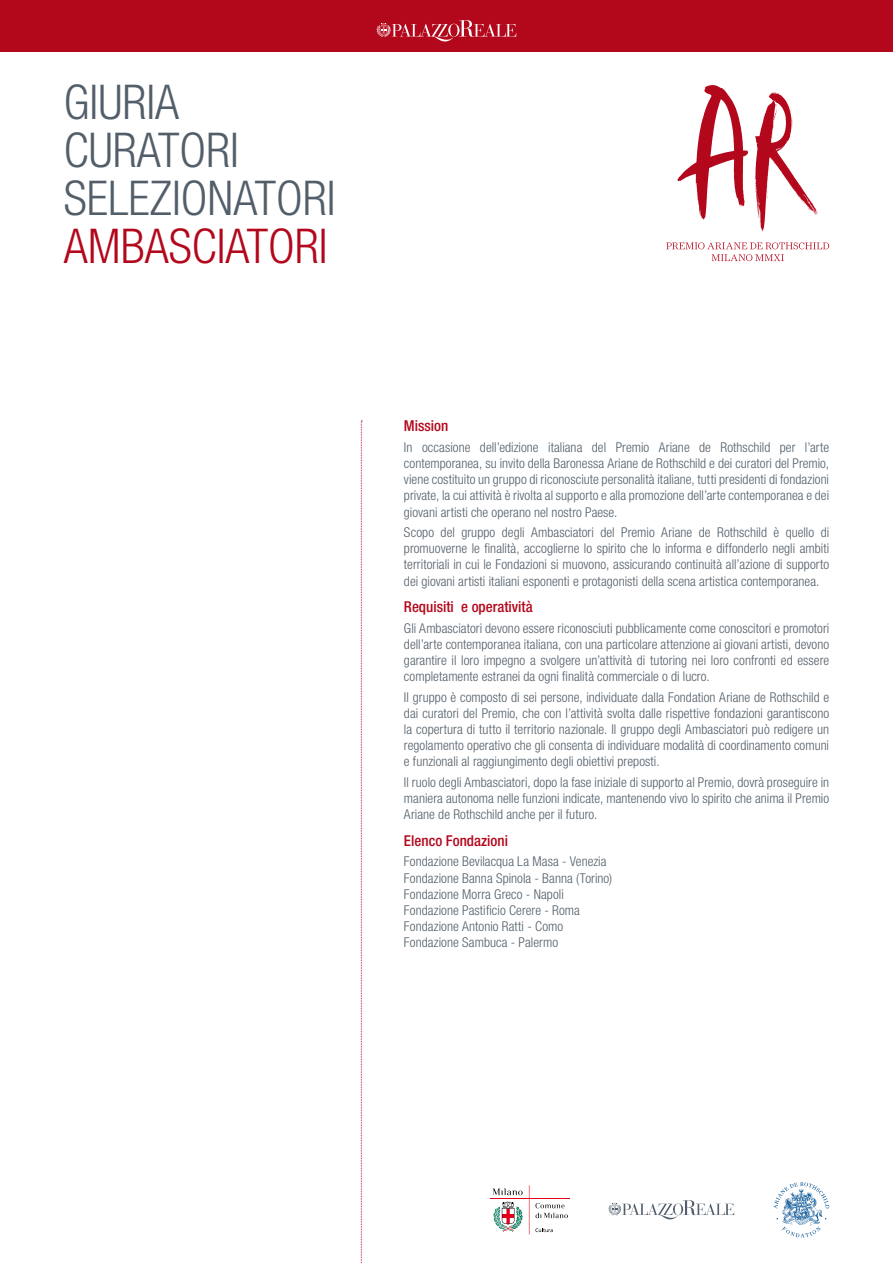
<style>
.page{position:relative;width:893px;height:1263px;background:#fff}
.page>*{position:absolute;margin:0;border:0;box-sizing:border-box;transform-origin:0 0}
.t1{font:300 condensed 48px/48px "Helvetica Neue LT Pro";color:#525f6a;text-align:justify}
.t2{font:300 condensed 48px "Helvetica Neue LT Pro";color:#b3071b}
.t3{font:500 condensed 15px "Helvetica Neue LT Pro";color:#b3071b}
.t4{font:300 condensed 13.5px/16.2px "Helvetica Neue LT Pro";letter-spacing:.005em;color:#525f6a;text-align:justify}
</style>
<div class="page">
<svg style="left:535px;top:1228px;width:18px;height:4px"></svg>
<hr style="left:529px;top:1185px;width:1px;height:49px;background:#e2001a">
<hr style="left:490px;top:1198px;width:79px;height:1px;background:#e2001a">
<svg style="left:535px;top:1203px;width:33px;height:15px"></svg>
<svg style="left:492px;top:1188px;width:31px;height:7px"></svg>
<svg style="left:494px;top:1202px;width:29px;height:30px"></svg>
<svg style="left:774px;top:1182px;width:55px;height:55px"></svg>
<svg style="left:677px;top:85px;width:141px;height:147px"></svg>
<svg style="left:666px;top:242px;width:163px;height:19px"></svg>
<div style="left:0;top:0;width:893px;height:51px;background:#b3071b"></div>
<svg style="left:377px;top:20px;width:139px;height:21px"></svg>
<svg style="left:609px;top:1200px;width:125px;height:19px"></svg>
<svg style="left:361px;top:421px;width:1px;height:842px"></svg>
<h1 class="t1" style="left:64px;top:78px;width:19px">GIURI</h1>
<h1 class="t1" style="left:64px;top:78px;width:117px;text-indent:91px">A CUR ATORI SELEZION</h1>
<h1 class="t1" style="left:233px;top:174px;width:104px">ATOR i</h1>
<h1 class="t2" style="left:64px;top:219px;width:204px">AMBASCIATORI</h1>
<p class="t3" style="left:404px;top:417px;width:46px">Mission</p>
<p class="t4" style="left:404px;top:439px;width:427px">In occasione dell’edizione italiana del Premio Ariane de Rothschild per l’arte contemporanea, su invito della Baronessa Ariane de Rothschild e dei curatori del Premio, viene costituito un gruppo di riconosciute personalità italiane, tutti presidenti di fondazioni private, la cui attività è rivolta al supporto e alla promozione dell’arte contemporanea e dei giovani artisti che operano nel nostro Paese.</p>
<p class="t4" style="left:404px;top:524px;width:427px">Scopo del gruppo degli Ambasciatori del Premio Ariane de Rothschild è quello di promuoverne le finalità, accoglierne lo spirito che lo informa e diffonderlo negli ambiti territoriali in cui le Fondazioni si muovono, assicurando continuità all’azione di supporto dei giovani artisti italiani esponenti e protagonisti della scena artistica contemporanea.</p>
<p class="t3" style="left:404px;top:598px;width:130px">Requisiti e operatività</p>
<p class="t4" style="left:404px;top:620px;width:427px">Gli Ambasciatori devono essere riconosciuti pubblicamente come conoscitori e promotori dell’arte contemporanea italiana, con una particolare attenzione ai giovani artisti, devono garantire il loro impegno a svolgere un’attività di tutoring nei loro confronti ed essere completamente estranei da ogni finalità commerciale o di lucro.</p>
<p class="t4" style="left:404px;top:689px;width:427px">Il gruppo è composto di sei persone, individuate dalla Fondation Ariane de Rothschild e dai curatori del Premio, che con l’attività svolta dalle rispettive fondazioni garantiscono la copertura di tutto il territorio nazionale. Il gruppo degli Ambasciatori può redigere un regolamento operativo che gli consenta di individuare modalità di coordinamento comuni e funzionali al raggiungimento degli obiettivi preposti.</p>
<p class="t4" style="left:404px;top:774px;width:427px">Il ruolo degli Ambasciatori, dopo la fase iniziale di supporto al Premio, dovrà proseguire in maniera autonoma nelle funzioni indicate, mantenendo vivo lo spirito che anima il Premio Ariane de Rothschild anche per il futuro.</p>
<p class="t3" style="left:404px;top:831px;width:106px">Elenco Fondazioni</p>
<p class="t4" style="left:404px;top:853px;width:210px;text-align:left">Fondazione Bevilacqua La Masa - Venezia Fondazione Banna Spinola - Banna (Torino)<br>Fondazione Morra Greco - Napoli Fondazione Pastificio Cerere - Roma Fondazione Antonio Ratti - Como Fondazione Sambuca - Palermo</p>
</div>
